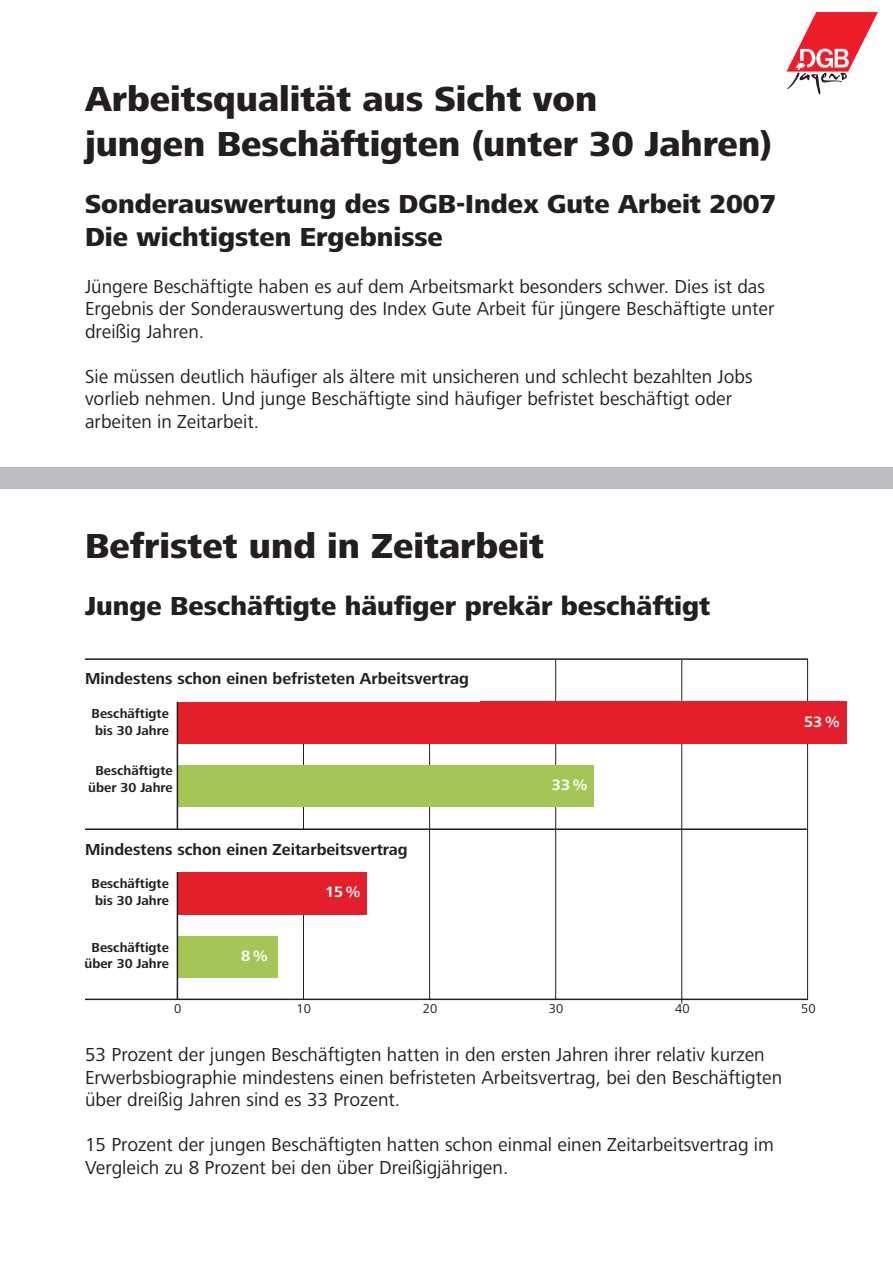
<style>
.page{position:relative;width:893px;height:1263px;background:#fff}
.page>*{position:absolute;margin:0;border:0;box-sizing:border-box;transform-origin:0 0}
.t1{font:800 36px/45px "Frutiger Next LT";color:#231f20}
.t2{font:800 27px/33px "Frutiger Next LT";color:#231f20}
.t3{font:19.5px/22.5px "Frutiger Next LT";color:#231f20}
.t4{font:700 16.5px "Frutiger Next LT";color:#231f20}
.t5{font:700 15.6px "Frutiger Next LT";color:#fff}
.t6{font:700 13.5px/16.5px "Frutiger Next LT";color:#231f20}
.t7{font:13.35px "Frutiger Next LT";color:#231f20}
</style>
<div class="page">
<svg style="left:786px;top:12px;width:92px;height:82px"></svg>
<div style="left:0;top:468px;width:893px;height:21px;background:#bcbdc0"></div>
<hr style="left:303px;top:659px;width:1px;height:340px;background:#231f20">
<hr style="left:429px;top:659px;width:1px;height:340px;background:#231f20">
<hr style="left:555px;top:659px;width:1px;height:340px;background:#231f20">
<hr style="left:681px;top:659px;width:1px;height:344px;background:#231f20">
<hr style="left:807px;top:659px;width:1px;height:340px;background:#231f20">
<div style="left:177px;top:936px;width:101px;height:42px;background:#a4c656"></div>
<div style="left:177px;top:872px;width:190px;height:42px;background:#e41e2b"></div>
<div style="left:177px;top:765px;width:416px;height:42px;background:#a4c656"></div>
<div style="left:178px;top:702px;width:668px;height:42px;background:#e41e2b"></div>
<hr style="left:177px;top:659px;width:1px;height:340px;background:#231f20">
<hr style="left:85px;top:998px;width:723px;height:2px;background:#231f20">
<div style="left:85px;top:829px;width:331px;height:43px;background:#fff"></div>
<div style="left:85px;top:659px;width:395px;height:43px;background:#fff"></div>
<hr style="left:85px;top:658px;width:723px;height:2px;background:#231f20">
<hr style="left:85px;top:828px;width:723px;height:2px;background:#231f20">
<h1 class="t1" style="left:85px;top:80px;width:688px">Arbeitsqualität aus Sicht von<br>jungen Beschäftigten (unter 30 Jahren)</h1>
<h2 class="t2" style="left:85px;top:190px;width:693px">Sonderauswertung des DGB-Index Gute Arbeit 2007<br>Die wichtigsten Ergebnisse</h2>
<p class="t3" style="left:85px;top:277px;width:691px">Jüngere Beschäftigte haben es auf dem Arbeitsmarkt besonders schwer. Dies ist das<br>Ergebnis der Sonderauswertung des Index Gute Arbeit für jüngere Beschäftigte unter dreißig Jahren.</p>
<p class="t3" style="left:85px;top:367px;width:669px">Sie müssen deutlich häufiger als ältere mit unsicheren und schlecht bezahlten Jobs vorlieb nehmen. Und junge Beschäftigte sind häufiger befristet beschäftigt oder arbeiten in Zeitarbeit.</p>
<h1 class="t1" style="left:85px;top:527px;width:461px">Befristet und in Zeitarbeit</h1>
<h2 class="t2" style="left:85px;top:592px;width:627px">Junge Beschäftigte häufiger prekär beschäftigt</h2>
<p class="t4" style="left:85px;top:673px;width:385px">Mindestens schon einen befristeten Arbeitsvertrag</p>
<p class="t6" style="left:92px;top:707px;width:79px">Beschäftigte bis 30 Jahre</p>
<p class="t6" style="left:88px;top:764px;width:86px;text-align:center">Beschäftigte über 30 Jahre</p>
<p class="t4" style="left:85px;top:843px;width:324px">Mindestens schon einen Zeitarbeitsvertrag</p>
<p class="t6" style="left:92px;top:877px;width:79px">Beschäftigte bis 30 Jahre</p>
<p class="t6" style="left:85px;top:940px;width:86px;text-align:center">Beschäftigte über 30 Jahre</p>
<p class="t5" style="left:241px;top:951px;width:28px">8%</p>
<p class="t5" style="left:325px;top:886px;width:37px">15%</p>
<p class="t5" style="left:552px;top:780px;width:37px">33%</p>
<p class="t5" style="left:804px;top:716px;width:37px">53%</p>
<p class="t7" style="left:174px;top:1004px;width:9px">0</p>
<p class="t7" style="left:297px;top:1004px;width:16px">10</p>
<p class="t7" style="left:423px;top:1004px;width:16px">20</p>
<p class="t7" style="left:549px;top:1004px;width:16px">30</p>
<p class="t7" style="left:675px;top:1004px;width:16px">40</p>
<p class="t7" style="left:801px;top:1004px;width:16px">50</p>
<p class="t3" style="left:85px;top:1045px;width:699px">53 Prozent der jungen Beschäftigten hatten in den ersten Jahren ihrer relativ kurzen<br>Erwerbsbiographie mindestens einen befristeten Arbeitsvertrag, bei den Beschäftigten über dreißig Jahren sind es 33 Prozent.</p>
<p class="t3" style="left:85px;top:1135px;width:690px">15 Prozent der jungen Beschäftigten hatten schon einmal einen Zeitarbeitsvertrag im<br>Vergleich zu 8 Prozent bei den über Dreißigjährigen.</p>
</div>
